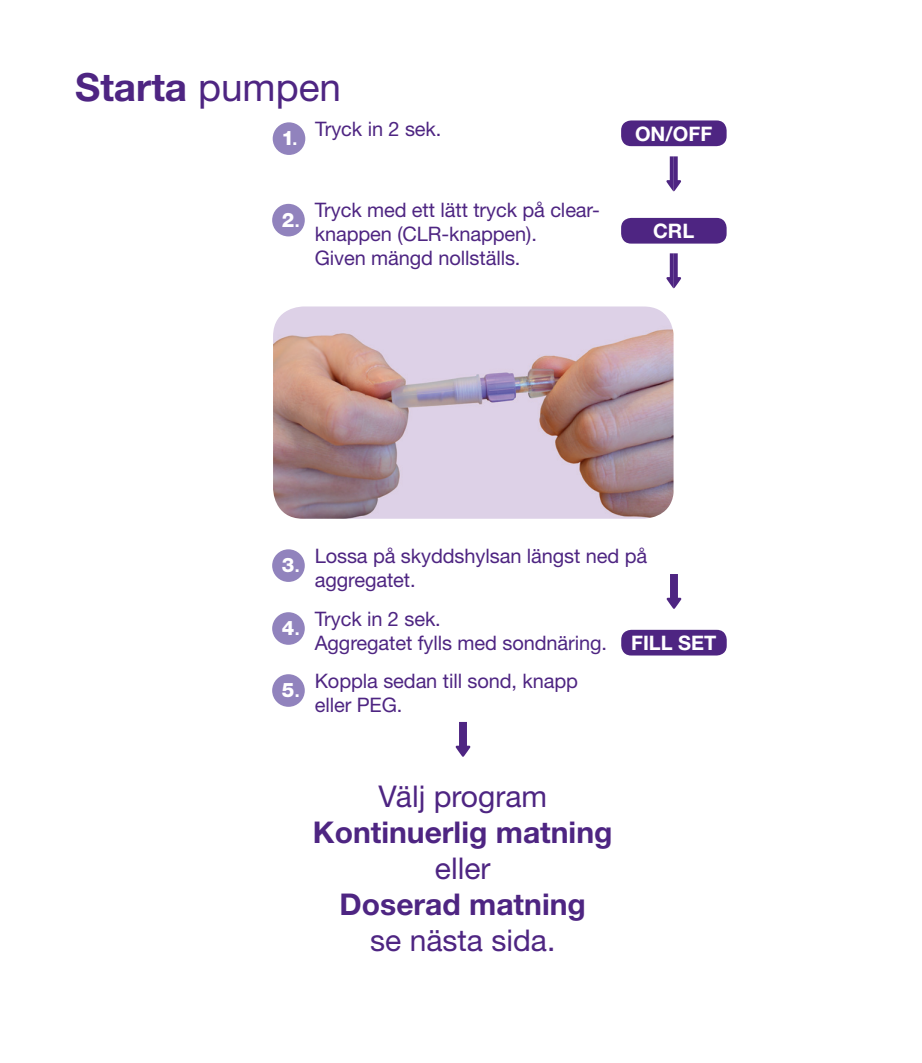
<style>
.page{position:relative;width:922px;height:1063px;background:#fff}
.page>*{position:absolute;margin:0;border:0;box-sizing:border-box;transform-origin:0 0}
.t1{font:700 38.75px "Helvetica Neue LT Std";color:#4e2582}
.t2{font:700 30px "Helvetica Neue LT Std";color:#4e2582}
.t3{font:30px "Helvetica Neue LT Std";color:#4e2582}
.t4{font:20px/24px "Helvetica Neue LT Std";letter-spacing:-.005em;color:#4e2582}
.t5{font:700 20px "Helvetica Neue LT Std";color:#fff}
.t6{font:800 20px "Helvetica Neue LT Std";color:#fff}
.s1{font-weight:400}
.s2{font-weight:500}
</style>
<div class="page">
<svg style="left:666px;top:253px;width:15px;height:35px"></svg>
<svg style="left:666px;top:156px;width:15px;height:35px"></svg>
<svg style="left:666px;top:574px;width:15px;height:35px"></svg>
<svg style="left:455px;top:722px;width:15px;height:35px"></svg>
<img style="left:273px;top:306px;width:400px;height:213px">
<div style="left:272px;top:122px;width:33px;height:33px;background:#9183bd;border-radius:50%"></div>
<div style="left:272px;top:549px;width:33px;height:33px;background:#9183bd;border-radius:50%"></div>
<div style="left:272px;top:612px;width:33px;height:33px;background:#9183bd;border-radius:50%"></div>
<div style="left:272px;top:674px;width:33px;height:33px;background:#9183bd;border-radius:50%"></div>
<div style="left:272px;top:204px;width:33px;height:32px;background:#9183bd;border-radius:50%"></div>
<div style="left:621px;top:218px;width:105px;height:26px;background:#4e2582;border-radius:10px"></div>
<div style="left:621px;top:120px;width:105px;height:26px;background:#4e2582;border-radius:10px"></div>
<div style="left:621px;top:630px;width:105px;height:26px;background:#4e2582;border-radius:10px"></div>
<h1 class="t1" style="left:75px;top:64px;width:267px">Starta <span class="s1">pumpen</span></h1>
<p class="t4" style="left:315px;top:116px;width:128px">Tryck in 2 sek.</p>
<p class="t6" style="left:281px;top:126px;width:18px">1<span class="s2">.</span></p>
<p class="t6" style="left:282px;top:208px;width:20px">2<span class="s2">.</span></p>
<p class="t4" style="left:314px;top:198px;width:286px">Tryck med ett lätt tryck på clear&shy;knappen (CLR-knappen).<br>Given mängd nollställs.</p>
<p class="t5" style="left:635px;top:121px;width:79px">ON/OFF</p>
<p class="t5" style="left:653px;top:219px;width:43px">CRL</p>
<p class="t6" style="left:282px;top:553px;width:20px">3<span class="s2">.</span></p>
<p class="t6" style="left:282px;top:616px;width:20px">4<span class="s2">.</span></p>
<p class="t6" style="left:282px;top:678px;width:20px">5<span class="s2">.</span></p>
<p class="t4" style="left:314px;top:543px;width:334px">Lossa på skyddshylsan längst ned på aggregatet.</p>
<p class="t4" style="left:314px;top:606px;width:294px">Tryck in 2 sek.<br>Aggregatet fylls med sondnäring.</p>
<p class="t4" style="left:314px;top:668px;width:265px">Koppla sedan till sond, knapp eller PEG.</p>
<p class="t5" style="left:631px;top:630px;width:87px">FILL SET</p>
<h2 class="t3" style="left:378px;top:779px;width:170px">Välj program</h2>
<h2 class="t2" style="left:313px;top:814px;width:301px">Kontinuerlig matning</h2>
<h2 class="t3" style="left:435px;top:851px;width:57px">eller</h2>
<h2 class="t2" style="left:339px;top:886px;width:248px">Doserad matning</h2>
<h2 class="t3" style="left:370px;top:923px;width:187px">se nästa sida.</h2>
</div>
